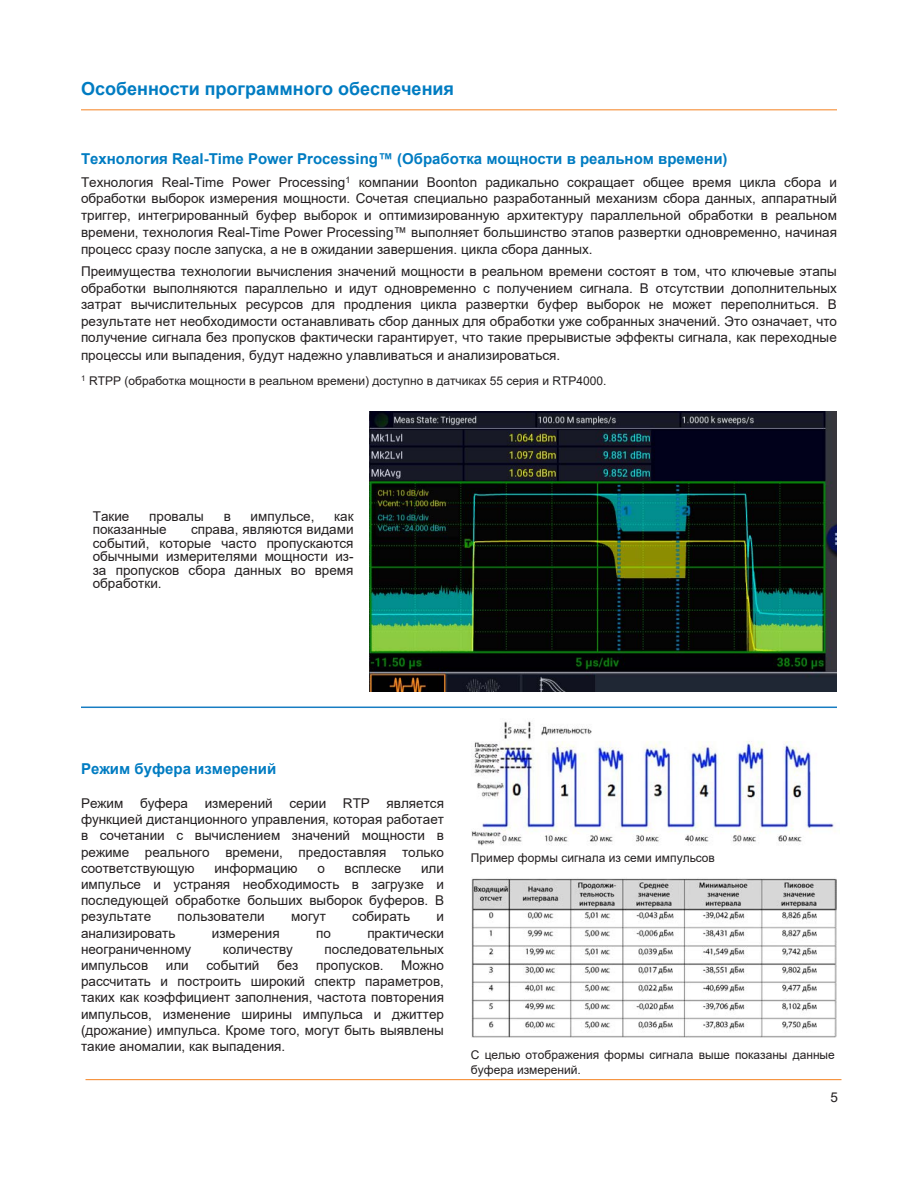
<style>
.page{position:relative;width:918px;height:1188px;background:#fff}
.page>*{position:absolute;margin:0;border:0;box-sizing:border-box;transform-origin:0 0}
.tagline{font:700 18px "Arial";color:#007cc2}
.body{font:700 15px "Arial";color:#007cc2}
.bullets{font:700 15px "Arial";color:#007cc2}
.body-2{font:13.5px/16.6px "Arial";color:#231f20;text-align:justify}
.bullets-2{font:13.5px/16.2px "Arial";color:#231f20;text-align:justify}
.tagline-2{font:13.5px "Arial";color:#231f20}
.body-3{font:12px/14.4px "Arial";color:#231f20}
.s1{font-style:inherit}
</style>
<div class="page">
<hr style="left:81px;top:109px;width:756px;height:1px;background:#f58220">
<hr style="left:86px;top:1079px;width:756px;height:1px;background:#f58220">
<img style="left:370px;top:412px;width:467px;height:280px">
<hr style="left:81px;top:707px;width:756px;height:1px;background:#177dc2">
<img style="left:471px;top:721px;width:363px;height:125px">
<img style="left:471px;top:878px;width:366px;height:160px">
<p class="tagline" style="left:81px;top:76px;width:375px">Особенности программного обеспечения</p>
<p class="body" style="left:81px;top:148px;width:648px">Технология Real-Time Power Processing™ (<span class="s1">Обработка</span> мощности в реальном времени)</p>
<p class="body-2" style="left:81px;top:174px;width:758px">Технология Real-Time Power Processing<sup>1</sup> компании Boonton радикально сокращает общее время цикла сбора и обработки выборок измерения мощности. Сочетая специально разработанный механизм сбора данных, аппаратный триггер, интегрированный буфер выборок и оптимизированную архитектуру параллельной обработки в реальном времени, технология Real-Time Power Processing™ выполняет большинство этапов развертки одновременно, начиная процесс сразу после запуска, а не в ожидании завершения. цикла сбора данных.</p>
<p class="body-2" style="left:81px;top:263px;width:758px">Преимущества технологии вычисления значений мощности в реальном времени состоят в том, что ключевые этапы обработки выполняются параллельно и идут одновременно с получением сигнала. В отсутствии дополнительных затрат вычислительных ресурсов для продления цикла развертки буфер выборок не может переполниться. В результате нет необходимости останавливать сбор данных для обработки уже собранных значений. Это означает, что получение сигнала без пропусков фактически гарантирует, что такие прерывистые эффекты сигнала, как переходные процессы или выпадения, будут надежно улавливаться и анализироваться.</p>
<p class="body-3" style="left:81px;top:374px;width:527px"><sup>1</sup> RTPP (обработка мощности в реальном времени) доступно в датчиках 55 серия и RTP4000.</p>
<p class="body-2" style="left:93px;top:507px;width:38px">Такие</p>
<p class="body-2" style="left:149px;top:507px;width:56px">провалы</p>
<p class="body-2" style="left:224px;top:507px;width:9px">в</p>
<p class="body-2" style="left:251px;top:507px;width:65px">импульсе,</p>
<p class="body-2" style="left:334px;top:507px;width:21px">как</p>
<p class="body-2" style="left:93px;top:521px;width:76px">показанные</p>
<p class="body-2" style="left:93px;top:522px;width:262px;line-height:13.5px;text-indent:98px">справа, являются видами событий, которые часто пропускаются обычными измерителями мощности из&shy;за пропусков сбора данных во время обработки.</p>
<p class="bullets" style="left:81px;top:758px;width:197px">Режим буфера измерений</p>
<p class="bullets-2" style="left:81px;top:795px;width:365px">Режим буфера измерений серии RTP является функцией дистанционного управления, которая работает в сочетании с вычислением значений мощности в режиме реального времени, предоставляя только соответствующую</p>
<p class="bullets-2" style="left:214px;top:860px;width:85px">информацию</p>
<p class="bullets-2" style="left:317px;top:860px;width:9px">о</p>
<p class="bullets-2" style="left:345px;top:860px;width:58px">всплеске</p>
<p class="bullets-2" style="left:81px;top:860px;width:365px;text-indent:340px">или импульсе и устраняя необходимость в загрузке и последующей обработке больших выборок буферов. В результате</p>
<p class="bullets-2" style="left:178px;top:908px;width:89px">пользователи</p>
<p class="bullets-2" style="left:291px;top:908px;width:36px">могут</p>
<p class="bullets-2" style="left:352px;top:908px;width:59px">собирать</p>
<p class="bullets-2" style="left:436px;top:908px;width:9px">и</p>
<p class="bullets-2" style="left:81px;top:925px;width:96px">анализировать</p>
<p class="bullets-2" style="left:212px;top:925px;width:69px">измерения</p>
<p class="bullets-2" style="left:316px;top:925px;width:16px">по</p>
<p class="bullets-2" style="left:367px;top:925px;width:78px">практически</p>
<p class="bullets-2" style="left:81px;top:941px;width:112px">неограниченному</p>
<p class="bullets-2" style="left:223px;top:941px;width:72px">количеству</p>
<p class="bullets-2" style="left:325px;top:941px;width:121px">последовательных</p>
<p class="bullets-2" style="left:81px;top:957px;width:69px">импульсов</p>
<p class="bullets-2" style="left:166px;top:957px;width:24px">или</p>
<p class="bullets-2" style="left:206px;top:957px;width:54px">событий</p>
<p class="bullets-2" style="left:277px;top:957px;width:23px">без</p>
<p class="bullets-2" style="left:316px;top:957px;width:69px">пропусков.</p>
<p class="bullets-2" style="left:81px;top:957px;width:365px;text-indent:320px">Можно рассчитать и построить широкий спектр параметров, таких как коэффициент заполнения, частота повторения импульсов, изменение ширины импульса и джиттер (дрожание) импульса. Кроме того, могут быть выявлены такие аномалии, как выпадения.</p>
<p class="body-3" style="left:471px;top:851px;width:246px">Пример формы сигнала из семи импульсов</p>
<p class="body-3" style="left:471px;top:1048px;width:366px">С целью отображения формы сигнала выше показаны данные буфера измерений.</p>
<p class="tagline-2" style="left:831px;top:1088px;width:9px">5</p>
</div>
